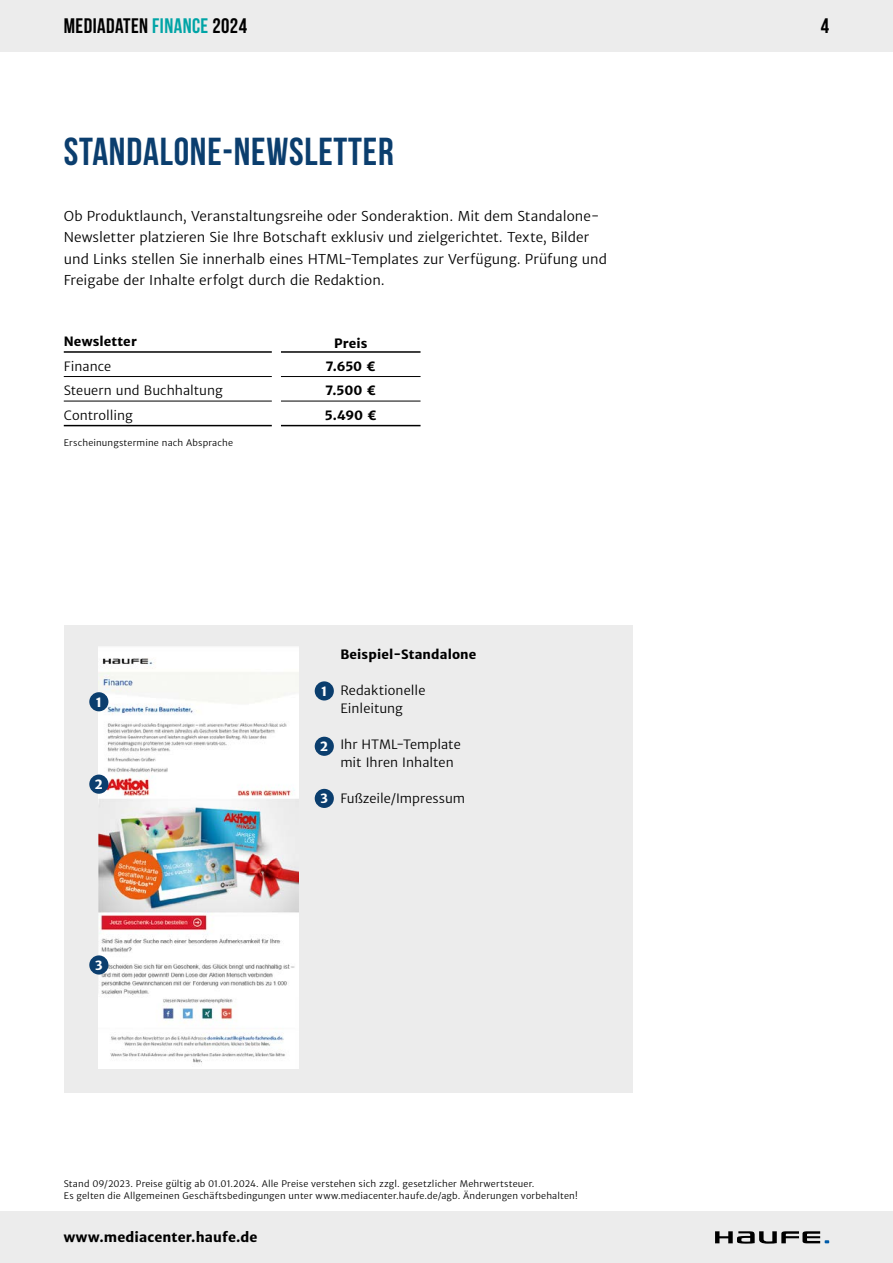
<style>
.page{position:relative;width:893px;height:1263px;background:#fff}
.page>*{position:absolute;margin:0;border:0;box-sizing:border-box;transform-origin:0 0}
.t1{font:700 39px "Bebas Neue";letter-spacing:.02em;color:#0b3e6e}
.t2{font:700 21px "Bebas Neue";letter-spacing:.02em;color:#000}
.t3{font:13.5px/21.3px "Haufe Merriweather Sans Lt";color:#000}
.t4{font:700 13.5px "Haufe Merriweather Sans";letter-spacing:.01em;color:#000}
.t5{font:12.75px/18px "Haufe Merriweather Sans Lt";letter-spacing:.005em;color:#000}
.t6{font:700 12.75px "Haufe Merriweather Sans";letter-spacing:.01em;color:#000}
.t7{font:700 12.75px "Haufe Merriweather Sans";color:#fff}
.t8{font:9px/12px "Haufe Merriweather Sans Lt";letter-spacing:.02em;color:#000}
.s1{color:#00a4a6}
</style>
<div class="page">
<div style="left:0;top:0;width:893px;height:51px;background:#ececec"></div>
<div style="left:0;top:1212px;width:893px;height:51px;background:#ececec"></div>
<svg style="left:715px;top:1231px;width:114px;height:13px"></svg>
<div style="left:64px;top:625px;width:568px;height:468px;background:#ececec"></div>
<div style="left:315px;top:681px;width:19px;height:19px;background:#0b3e6e;border-radius:50%"></div>
<div style="left:315px;top:737px;width:19px;height:19px;background:#0b3e6e;border-radius:50%"></div>
<div style="left:315px;top:789px;width:19px;height:19px;background:#0b3e6e;border-radius:50%"></div>
<img style="left:99px;top:647px;width:199px;height:421px">
<div style="left:89px;top:692px;width:19px;height:19px;background:#0b3e6e;border-radius:50%"></div>
<div style="left:89px;top:774px;width:19px;height:20px;background:#0b3e6e;border-radius:50%"></div>
<div style="left:89px;top:955px;width:19px;height:19px;background:#0b3e6e;border-radius:50%"></div>
<hr style="left:64px;top:376px;width:208px;height:1px;background:#000">
<hr style="left:281px;top:376px;width:140px;height:1px;background:#000">
<hr style="left:64px;top:401px;width:208px;height:1px;background:#000">
<hr style="left:281px;top:401px;width:140px;height:1px;background:#000">
<hr style="left:64px;top:351px;width:208px;height:2px;background:#000">
<hr style="left:281px;top:351px;width:140px;height:2px;background:#000">
<hr style="left:64px;top:425px;width:208px;height:1px;background:#000">
<hr style="left:281px;top:425px;width:140px;height:1px;background:#000">
<h2 class="t2" style="left:64px;top:15px;width:185px">MEDIADATEN <span class="s1">FINANCE</span> 2024</h2>
<h1 class="t1" style="left:64px;top:130px;width:331px">STANDALONE-NEWSLETTER</h1>
<p class="t3" style="left:64px;top:206px;width:545px">Ob Produktlaunch, Veranstaltungsreihe oder Sonderaktion. Mit dem Standalone-Newsletter platzieren Sie Ihre Botschaft exklusiv und zielgerichtet. Texte, Bilder und Links stellen Sie innerhalb eines HTML-Templates zur Verfügung. Prüfung und Freigabe der Inhalte erfolgt durch die Redaktion.</p>
<p class="t6" style="left:64px;top:333px;width:75px">Newsletter</p>
<p class="t6" style="left:334px;top:335px;width:35px">Preis</p>
<p class="t5" style="left:64px;top:357px;width:49px">Finance</p>
<p class="t6" style="left:326px;top:358px;width:52px">7.650 €</p>
<p class="t5" style="left:64px;top:382px;width:160px">Steuern und Buchhaltung</p>
<p class="t6" style="left:325px;top:383px;width:52px">7.500 €</p>
<p class="t5" style="left:64px;top:406px;width:71px">Controlling</p>
<p class="t6" style="left:325px;top:407px;width:53px">5.490 €</p>
<p class="t8" style="left:64px;top:436px;width:171px">Erscheinungstermine nach Absprache</p>
<p class="t7" style="left:96px;top:694px;width:8px">1</p>
<p class="t7" style="left:95px;top:776px;width:9px">2</p>
<p class="t7" style="left:95px;top:957px;width:9px">3</p>
<p class="t7" style="left:321px;top:683px;width:8px">1</p>
<p class="t7" style="left:320px;top:739px;width:9px">2</p>
<p class="t7" style="left:321px;top:791px;width:9px">3</p>
<p class="t6" style="left:340px;top:646px;width:138px">Beispiel-Standalone</p>
<p class="t5" style="left:340px;top:681px;width:87px">Redaktionelle<br>Einleitung</p>
<p class="t5" style="left:340px;top:735px;width:122px">Ihr HTML-Template mit Ihren Inhalten</p>
<p class="t5" style="left:340px;top:789px;width:126px">Fußzeile/Impressum</p>
<p class="t8" style="left:64px;top:1178px;width:515px">Stand 09/2023. Preise gültig ab 01.01.2024. Alle Preise verstehen sich zzgl. gesetzlicher Mehrwertsteuer.<br>Es gelten die Allgemeinen Geschäftsbedingungen unter www.mediacenter.haufe.de/agb. Änderungen vorbehalten!</p>
<p class="t4" style="left:64px;top:1228px;width:195px">www.mediacenter.haufe.de</p>
<h2 class="t2" style="left:821px;top:15px;width:10px">4</h2>
</div>
